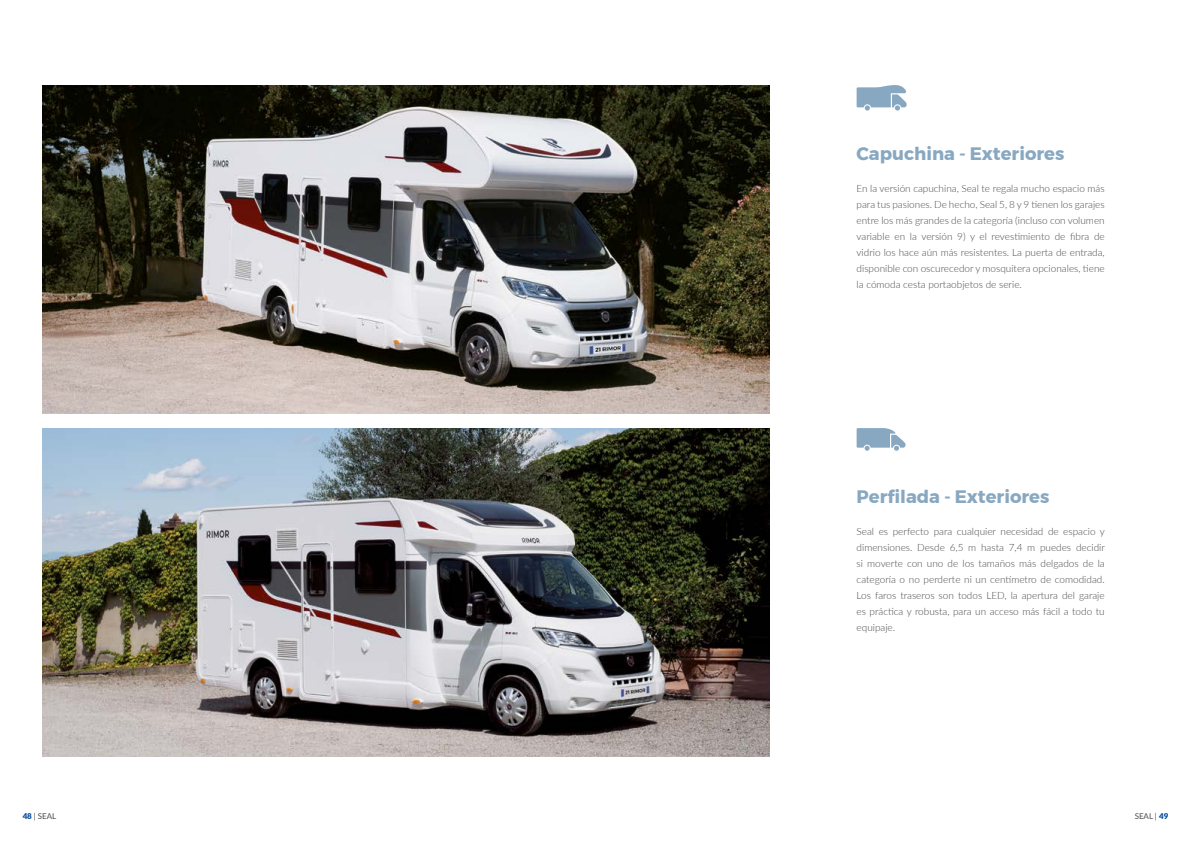
<style>
.page{position:relative;width:1191px;height:842px;background:#fff}
.page>*{position:absolute;margin:0;border:0;box-sizing:border-box;transform-origin:0 0}
.t1{font:700 18px "Montserrat";color:#88a8c1}
.t2{font:300 10px/16px "Lato";color:#4a4a49;text-align:justify}
.t3{font:8px "Lato";color:#4a4a49}
.s1{font-weight:900;color:#00499a}
</style>
<div class="page">
<svg style="left:856px;top:428px;width:50px;height:23px"></svg>
<svg style="left:856px;top:85px;width:51px;height:26px"></svg>
<img style="left:43px;top:85px;width:726px;height:329px">
<img style="left:43px;top:428px;width:726px;height:329px">
<h1 class="t1" style="left:856px;top:139px;width:209px">Capuchina - Exteriores</h1>
<p class="t2" style="left:856px;top:180px;width:250px">En la versión capuchina, Seal te regala mucho espacio más para tus pasiones. De hecho, Seal 5, 8 y 9 tienen los garajes entre los más grandes de la categoría (incluso con volumen variable en la versión 9) y el revestimiento de fibra de vidrio los hace aún más resistentes. La puerta de entrada, disponible con oscurecedor y mosquitera opcionales, tiene la cómoda cesta portaobjetos de serie.</p>
<h1 class="t1" style="left:856px;top:482px;width:194px">Perfilada - Exteriores</h1>
<p class="t2" style="left:856px;top:523px;width:250px">Seal es perfecto para cualquier necesidad de espacio y dimensiones. Desde 6,5 m hasta 7,4 m puedes decidir si moverte con uno de los tamaños más delgados de la categoría o no perderte ni un centímetro de comodidad.<br>Los faros traseros son todos LED, la apertura del garaje es práctica y robusta, para un acceso más fácil a todo tu equipaje.</p>
<p class="t3" style="left:23px;top:811px;width:35px"><span class="s1">48</span> | SEAL</p>
<p class="t3" style="left:1134px;top:811px;width:35px">SEAL | <span class="s1">49</span></p>
</div>
